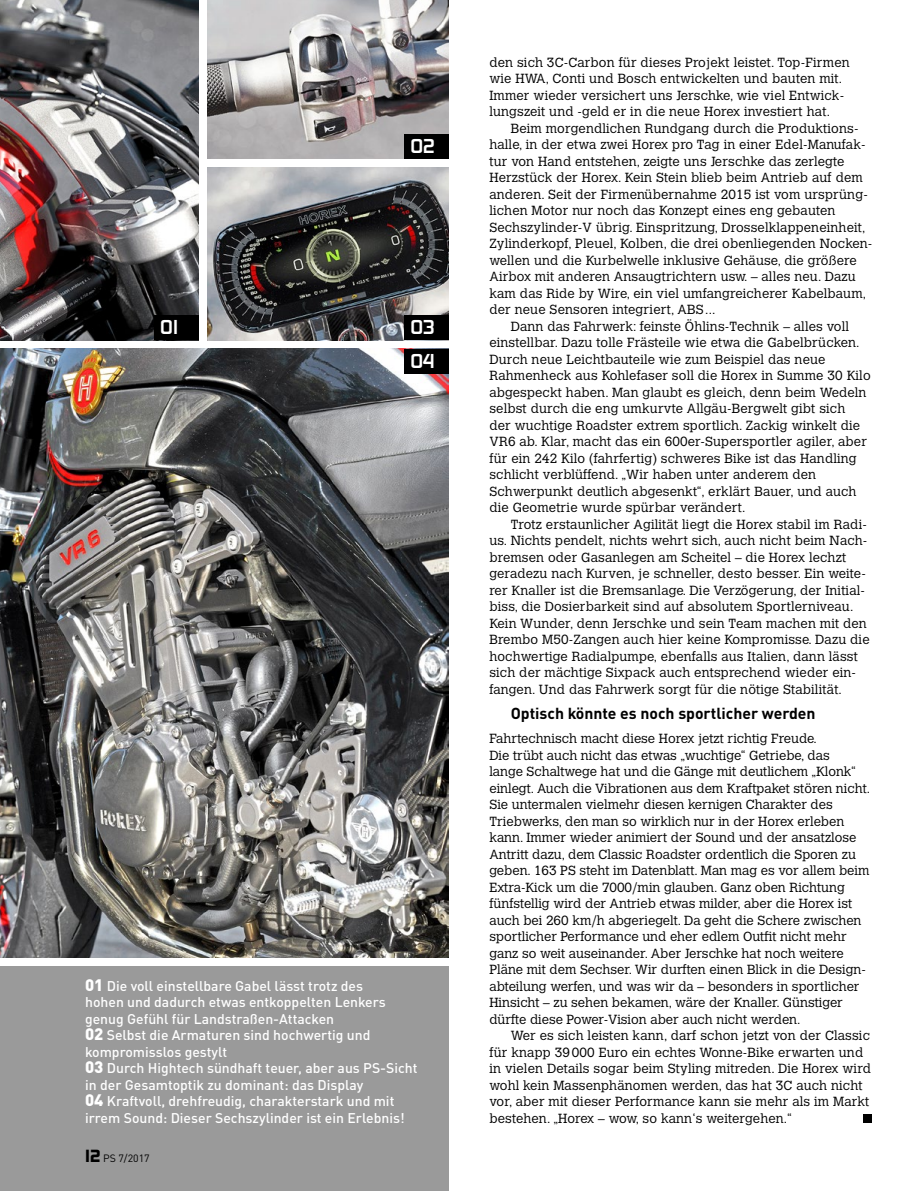
<style>
.page{position:relative;width:915px;height:1191px;background:#fff}
.page>*{position:absolute;margin:0;border:0;box-sizing:border-box;transform-origin:0 0}
.t1{font:700 18px/33.3px "Sol Pro";color:#fff}
.t2{font:700 15.75px "DIN Pro";color:#000}
.t3{font:500 13.95px/16.5px "DIN Pro";color:#fff}
.t4{font:300 13.2px/16.5px "Calvert MT Std";letter-spacing:.01em;color:#000}
.t5{font:10.5px "DIN Pro";color:#000}
.s1{font-weight:900;font-size:16.5px}
.s2{font-family:"Sol Pro";font-weight:900;font-size:15.75px}
</style>
<div class="page">
<img style="left:0;top:349px;width:449px;height:609px">
<img style="left:0;top:0;width:199px;height:340px">
<img style="left:207px;top:167px;width:242px;height:173px">
<img style="left:207px;top:0;width:242px;height:159px">
<div style="left:155px;top:315px;width:44px;height:25px;background:#000"></div>
<div style="left:405px;top:134px;width:44px;height:25px;background:#000"></div>
<div style="left:405px;top:315px;width:44px;height:25px;background:#000"></div>
<div style="left:405px;top:349px;width:44px;height:24px;background:#000"></div>
<div style="left:863px;top:1114px;width:9px;height:9px;background:#000"></div>
<div style="left:0;top:966px;width:449px;height:225px;background:#9a9a9a"></div>
<h1 class="t1" style="left:160px;top:311px;width:19px">01</h1>
<h1 class="t1" style="left:410px;top:129px;width:26px">02</h1>
<h1 class="t1" style="left:410px;top:311px;width:26px">03<br>04</h1>
<p class="t3" style="left:85px;top:976px;width:334px"><span class="s1">01</span> Die voll einstellbare Gabel lässt trotz des<br>hohen und dadurch etwas entkoppelten Lenkers genug Gefühl für Landstraßen-Attacken<br><span class="s1">02</span> Selbst die Armaturen sind hochwertig und kompromisslos gestylt<br><span class="s1">03</span> Durch Hightech sündhaft teuer, aber aus PS-Sicht in der Gesamtoptik zu dominant: das Display<br><span class="s1">04</span> Kraftvoll, drehfreudig, charakterstark und mit irrem Sound: Dieser Sechszylinder ist ein Erlebnis!</p>
<p class="t5" style="left:85px;top:1149px;width:66px"><span class="s2">12</span> PS 7/2017</p>
<p class="t4" style="left:489px;top:54px;width:361px">den sich 3C-Carbon für dieses Projekt leistet. Top-Firmen wie HWA, Conti und Bosch entwickelten und bauten mit.<br>Immer wieder versichert uns Jerschke, wie viel Entwick&shy;lungszeit und -geld er in die neue Horex investiert hat.</p>
<p class="t4" style="left:510px;top:120px;width:349px">Beim morgendlichen Rundgang durch die Produktions-</p>
<p class="t4" style="left:489px;top:136px;width:377px">halle, in der etwa zwei Horex pro Tag in einer Edel-Manufak-</p>
<p class="t4" style="left:489px;top:153px;width:356px">tur von Hand entstehen, zeigte uns Jerschke das zerlegte</p>
<p class="t4" style="left:489px;top:169px;width:375px">Herzstück der Horex. Kein Stein blieb beim Antrieb auf dem</p>
<p class="t4" style="left:489px;top:186px;width:380px">anderen. Seit der Firmenübernahme 2015 ist vom ursprüng-</p>
<p class="t4" style="left:489px;top:202px;width:347px">lichen Motor nur noch das Konzept eines eng gebauten</p>
<p class="t4" style="left:489px;top:219px;width:377px">Sechszylinder-V übrig. Einspritzung, Drosselklappeneinheit,</p>
<p class="t4" style="left:489px;top:235px;width:384px">Zylinderkopf, Pleuel, Kolben, die drei obenliegenden Nocken-</p>
<p class="t4" style="left:489px;top:252px;width:368px">wellen und die Kurbelwelle inklusive Gehäuse, die größere</p>
<p class="t4" style="left:489px;top:268px;width:368px">Airbox mit anderen Ansaugtrichtern usw. – alles neu. Dazu</p>
<p class="t4" style="left:489px;top:285px;width:378px">kam das Ride by Wire, ein viel umfangreicherer Kabelbaum,</p>
<p class="t4" style="left:489px;top:301px;width:227px">der neue Sensoren integriert, ABS...</p>
<p class="t4" style="left:510px;top:318px;width:340px">Dann das Fahrwerk: feinste Öhlins-Technik – alles voll</p>
<p class="t4" style="left:489px;top:334px;width:371px">einstellbar. Dazu tolle Frästeile wie etwa die Gabelbrücken.</p>
<p class="t4" style="left:489px;top:351px;width:337px">Durch neue Leichtbauteile wie zum Beispiel das neue</p>
<p class="t4" style="left:489px;top:367px;width:382px">Rahmenheck aus Kohlefaser soll die Horex in Summe 30 Kilo</p>
<p class="t4" style="left:489px;top:384px;width:378px">abgespeckt haben. Man glaubt es gleich, denn beim Wedeln</p>
<p class="t4" style="left:489px;top:400px;width:357px">selbst durch die eng umkurvte Allgäu-Bergwelt gibt sich</p>
<p class="t4" style="left:489px;top:417px;width:372px">der wuchtige Roadster extrem sportlich. Zackig winkelt die</p>
<p class="t4" style="left:489px;top:433px;width:379px">VR6 ab. Klar, macht das ein 600er-Supersportler agiler, aber</p>
<p class="t4" style="left:489px;top:450px;width:368px">für ein 242 Kilo (fahrfertig) schweres Bike ist das Handling</p>
<p class="t4" style="left:489px;top:466px;width:328px">schlicht verblüffend. „Wir haben unter anderem den</p>
<p class="t4" style="left:489px;top:483px;width:368px">Schwerpunkt deutlich abgesenkt“, erklärt Bauer, und auch</p>
<p class="t4" style="left:489px;top:499px;width:257px">die Geometrie wurde spürbar verändert.</p>
<p class="t4" style="left:510px;top:516px;width:357px">Trotz erstaunlicher Agilität liegt die Horex stabil im Radi-</p>
<p class="t4" style="left:489px;top:532px;width:379px">us. Nichts pendelt, nichts wehrt sich, auch nicht beim Nach-</p>
<p class="t4" style="left:489px;top:549px;width:358px">bremsen oder Gasanlegen am Scheitel – die Horex lechzt</p>
<p class="t4" style="left:489px;top:565px;width:378px">geradezu nach Kurven, je schneller, desto besser. Ein weite-</p>
<p class="t4" style="left:489px;top:582px;width:377px">rer Knaller ist die Bremsanlage. Die Verzögerung, der Initial-</p>
<p class="t4" style="left:489px;top:598px;width:365px">biss, die Dosierbarkeit sind auf absolutem Sportlerniveau.</p>
<p class="t4" style="left:489px;top:615px;width:379px">Kein Wunder, denn Jerschke und sein Team machen mit den</p>
<p class="t4" style="left:489px;top:631px;width:381px">Brembo M50-Zangen auch hier keine Kompromisse. Dazu die</p>
<p class="t4" style="left:489px;top:648px;width:370px">hochwertige Radialpumpe, ebenfalls aus Italien, dann lässt</p>
<p class="t4" style="left:489px;top:664px;width:368px">sich der mächtige Sixpack auch entsprechend wieder ein-</p>
<p class="t4" style="left:489px;top:681px;width:354px">fangen. Und das Fahrwerk sorgt für die nötige Stabilität.</p>
<p class="t2" style="left:510px;top:700px;width:306px">Optisch könnte es noch sportlicher werden</p>
<p class="t4" style="left:489px;top:730px;width:382px">Fahrtechnisch macht diese Horex jetzt richtig Freude.<br>Die trübt auch nicht das etwas „wuchtige“ Getriebe, das<br>lange Schaltwege hat und die Gänge mit deutlichem „Klonk“ einlegt. Auch die Vibrationen aus dem Kraftpaket stören nicht.<br>Sie untermalen vielmehr diesen kernigen Charakter des Triebwerks, den man so wirklich nur in der Horex erleben kann. Immer wieder animiert der Sound und der ansatzlose Antritt dazu, dem Classic Roadster ordentlich die Sporen zu geben. 163 PS steht im Datenblatt. Man mag es vor allem beim Extra-Kick um die 7000/min glauben. Ganz oben Richtung fünfstellig wird der Antrieb etwas milder, aber die Horex ist auch bei 260 km/h abgeriegelt. Da geht die Schere zwischen sportlicher Performance und eher edlem Outfit nicht mehr ganz so weit auseinander. Aber Jerschke hat noch weitere Pläne mit dem Sechser. Wir durften einen Blick in die Design&shy;abteilung werfen, und was wir da – besonders in sportlicher Hinsicht – zu sehen bekamen, wäre der Knaller. Günstiger dürfte diese Power-Vision aber auch nicht werden.</p>
<p class="t4" style="left:489px;top:1027px;width:383px;text-indent:21px">Wer es sich leisten kann, darf schon jetzt von der Classic für knapp 39 000 Euro ein echtes Wonne-Bike erwarten und in vielen Details sogar beim Styling mitreden. Die Horex wird wohl kein Massenphänomen werden, das hat 3C auch nicht vor, aber mit dieser Performance kann sie mehr als im Markt bestehen. „Horex – wow, so kann‘s weitergehen.“</p>
</div>
